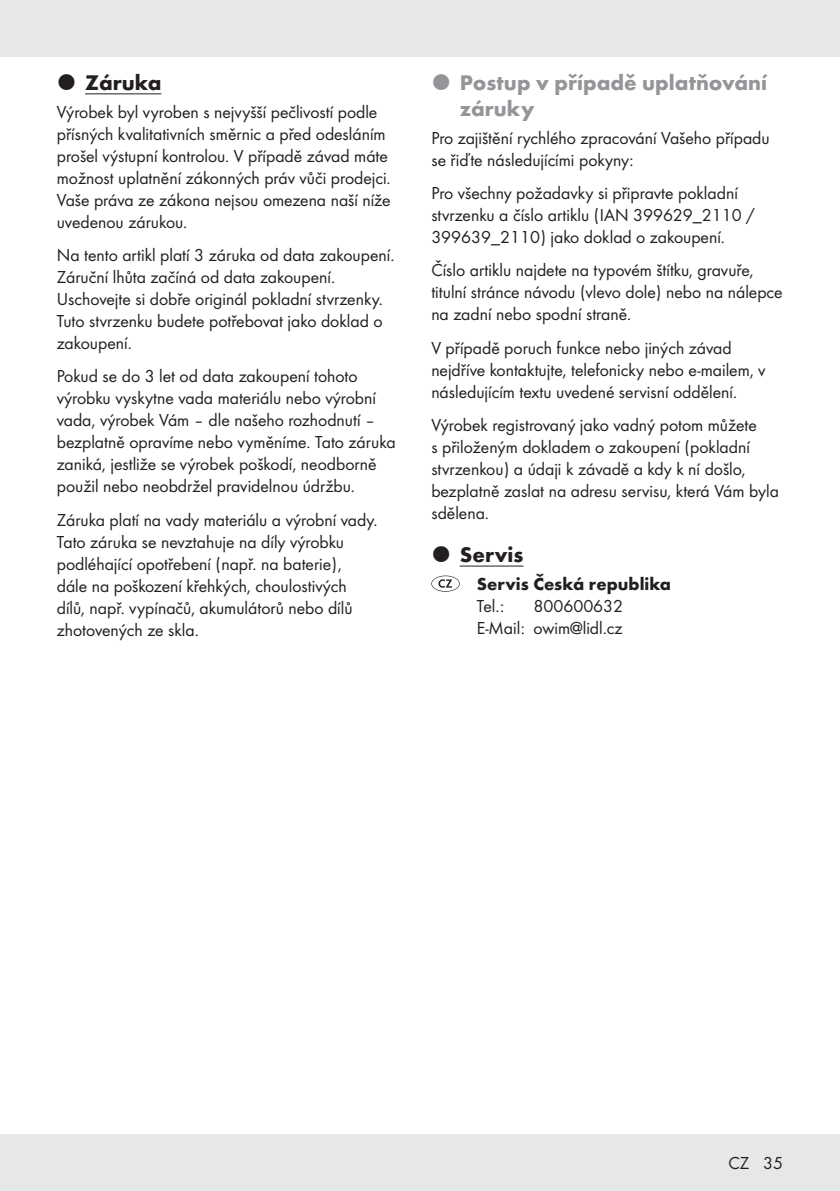
<style>
.page{position:relative;width:840px;height:1191px;background:#fff}
.page>*{position:absolute;margin:0;border:0;box-sizing:border-box;transform-origin:0 0}
.t1{font:700 22px/26px "Futura";color:#939598}
.t2{font:700 22px "Futura";color:#231f20}
.Body_SB{font:18px/22px "Futura Boo";color:#231f20}
.Body{font:18px/22px "Futura Boo";color:#231f20}
.Service_Hotline{font:18px "Futura Boo";color:#231f20}
.Service_Hotline-2{font:700 18px "Futura";color:#231f20}
</style>
<div class="page">
<div style="left:0;top:1134px;width:839px;height:57px;background:#e6e7e9"></div>
<div style="left:0;top:0;width:839px;height:57px;background:#e6e7e9"></div>
<hr style="left:85px;top:93px;width:76px;height:1px;background:#231f20">
<hr style="left:459px;top:565px;width:64px;height:1px;background:#231f20">
<svg style="left:431px;top:575px;width:28px;height:17px"></svg>
<p class="t2" style="left:85px;top:66px;width:78px">Záruka</p>
<p class="Body" style="left:57px;top:100px;width:335px">Výrobek byl vyroben s nejvyšší pečlivostí podle přísných kvalitativních směrnic a před odesláním prošel výstupní kontrolou. V případě závad máte možnost uplatnění zákonných práv vůči prodejci.<br>Vaše práva ze zákona nejsou omezena naší níže uvedenou zárukou.</p>
<p class="Body_SB" style="left:57px;top:243px;width:337px">Na tento artikl platí 3 záruka od data zakoupení.<br>Záruční lhůta začíná od data zakoupení.<br>Uschovejte si dobře originál pokladní stvrzenky.<br>Tuto stvrzenku budete potřebovat jako doklad o zakoupení.</p>
<p class="Body_SB" style="left:57px;top:364px;width:340px">Pokud se do 3 let od data zakoupení tohoto výrobku vyskytne vada materiálu nebo výrobní vada, výrobek Vám – dle našeho rozhodnutí – bezplatně opravíme nebo vyměníme. Tato záruka zaniká, jestliže se výrobek poškodí, neodborně použil nebo neobdržel pravidelnou údržbu.</p>
<p class="Body_SB" style="left:57px;top:508px;width:320px">Záruka platí na vady materiálu a výrobní vady.<br>Tato záruka se nevztahuje na díly výrobku podléhající opotřebení (např. na baterie), dále na poškození křehkých, choulostivých dílů, např. vypínačů, akumulátorů nebo dílů zhotovených ze skla.</p>
<p class="t1" style="left:459px;top:68px;width:308px">Postup v případě uplatňování záruky</p>
<p class="Body" style="left:431px;top:126px;width:340px">Pro zajištění rychlého zpracování Vašeho případu se řiďte následujícími pokyny:</p>
<p class="Body_SB" style="left:431px;top:181px;width:325px">Pro všechny požadavky si připravte pokladní stvrzenku a číslo artiklu (IAN 399629_2110 /<br>399639_2110) jako doklad o zakoupení.</p>
<p class="Body_SB" style="left:431px;top:258px;width:352px">Číslo artiklu najdete na typovém štítku, gravuře, titulní stránce návodu (vlevo dole) nebo na nálepce na zadní nebo spodní straně.</p>
<p class="Body_SB" style="left:431px;top:336px;width:335px">V případě poruch funkce nebo jiných závad nejdříve kontaktujte, telefonicky nebo e-mailem, v následujícím textu uvedené servisní oddělení.</p>
<p class="Body_SB" style="left:431px;top:413px;width:349px">Výrobek registrovaný jako vadný potom můžete<br>s přiloženým dokladem o zakoupení (pokladní stvrzenkou) a údaji k závadě a kdy k ní došlo, bezplatně zaslat na adresu servisu, která Vám byla sdělena.</p>
<p class="t2" style="left:459px;top:538px;width:65px">Servis</p>
<p class="Service_Hotline-2" style="left:476px;top:570px;width:196px">Servis Česká republika</p>
<p class="Service_Hotline" style="left:476px;top:593px;width:29px">Tel. :</p>
<p class="Service_Hotline" style="left:533px;top:593px;width:91px">800600632</p>
<p class="Service_Hotline" style="left:476px;top:615px;width:147px">E-Mail: owim@lidl.cz</p>
<p class="Body_SB" style="left:728px;top:1151px;width:56px">CZ 35</p>
</div>
